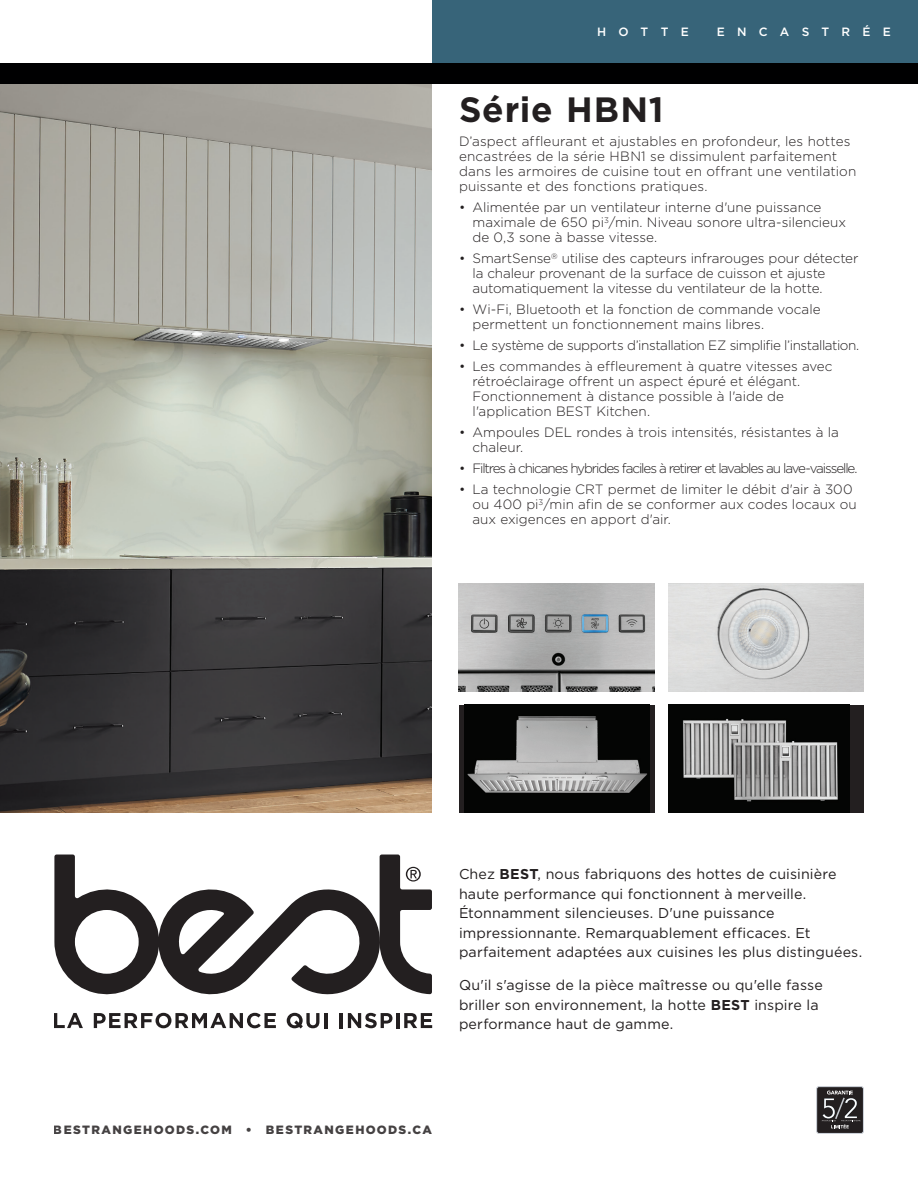
<style>
.page{position:relative;width:918px;height:1188px;background:#fff}
.page>*{position:absolute;margin:0;border:0;box-sizing:border-box;transform-origin:0 0}
.t1{font:700 35.1px "Gotham";letter-spacing:.025em;color:#231f20}
.Spec_Number___Mod_Date{font:14.25px/19.5px "Gotham";letter-spacing:.01em;color:#231f20}
.spec_features{font:300 13.5px/15px "Gotham";color:#231f20}
.spec_features-2{font:300 13.5px "Gotham";letter-spacing:-.085em;color:#231f20}
.spec_features-3{font:300 13.5px "Gotham";letter-spacing:-.03em;color:#231f20}
.t2{font:900 12px "Gotham";letter-spacing:.11em;color:#231f20}
.spec_body_back_pg{font:500 12px "Gotham";letter-spacing:1.025em;color:#fff}
.s1{font-weight:700}
</style>
<div class="page">
<div style="left:668px;top:705px;width:196px;height:108px;background:#231f20"></div>
<img style="left:668px;top:705px;width:181px;height:108px">
<div style="left:459px;top:705px;width:196px;height:108px;background:#231f20"></div>
<img style="left:464px;top:705px;width:185px;height:108px">
<img style="left:0;top:84px;width:432px;height:729px">
<img style="left:459px;top:583px;width:196px;height:108px">
<img style="left:668px;top:583px;width:196px;height:108px">
<div style="left:0;top:63px;width:918px;height:21px;background:#000001"></div>
<div style="left:432px;top:0;width:486px;height:63px;background:#376479"></div>
<svg style="left:816px;top:1086px;width:48px;height:48px;background:#4c4a4b"></svg>
<svg style="left:54px;top:855px;width:378px;height:140px"></svg>
<svg style="left:54px;top:1013px;width:29px;height:15px"></svg>
<svg style="left:94px;top:1013px;width:182px;height:15px"></svg>
<svg style="left:287px;top:1013px;width:32px;height:16px"></svg>
<hr style="left:324px;top:1013px;width:3px;height:15px;background:#231f20">
<hr style="left:340px;top:1013px;width:3px;height:15px;background:#231f20">
<svg style="left:348px;top:1013px;width:44px;height:15px"></svg>
<hr style="left:396px;top:1013px;width:3px;height:15px;background:#231f20">
<svg style="left:404px;top:1013px;width:28px;height:15px"></svg>
<p class="spec_body_back_pg" style="left:597px;top:25px;width:93px">HOTTE</p>
<p class="spec_body_back_pg" style="left:717px;top:25px;width:176px">ENCASTRÉE</p>
<h1 class="t1" style="left:459px;top:89px;width:206px">Série HBN1</h1>
<p class="spec_features" style="left:459px;top:134px;width:399px">D’aspect affleurant et ajustables en profondeur, les hottes encastrées de la série HBN1 se dissimulent parfaitement dans les armoires de cuisine tout en offrant une ventilation puissante et des fonctions pratiques.</p>
<p class="spec_features" style="left:472px;top:200px;width:375px;text-indent:-14px">• Alimentée par un ventilateur interne d'une puissance maximale de 650 pi<sup>3</sup>/min. Niveau sonore ultra-silencieux de 0,3 sone à basse vitesse.</p>
<p class="spec_features" style="left:472px;top:251px;width:387px;text-indent:-14px">• SmartSense<sup>®</sup> utilise des capteurs infrarouges pour détecter la chaleur provenant de la surface de cuisson et ajuste automatiquement la vitesse du ventilateur de la hotte.</p>
<p class="spec_features" style="left:472px;top:302px;width:350px;text-indent:-14px">• Wi-Fi, Bluetooth et la fonction de commande vocale permettent un fonctionnement mains libres.</p>
<p class="spec_features-3" style="left:459px;top:338px;width:402px">• Le système de supports d’installation EZ simplifie l’installation.</p>
<p class="spec_features" style="left:472px;top:359px;width:362px;text-indent:-14px">• Les commandes à effleurement à quatre vitesses avec rétroéclairage offrent un aspect épuré et élégant.<br>Fonctionnement à distance possible à l'aide de l'application BEST Kitchen.</p>
<p class="spec_features" style="left:472px;top:425px;width:368px;text-indent:-14px">• Ampoules DEL rondes à trois intensités, résistantes à la chaleur.</p>
<p class="spec_features-2" style="left:459px;top:461px;width:400px">• Filtres à chicanes hybrides faciles à retirer et lavables au lave-vaisselle.</p>
<p class="spec_features" style="left:472px;top:482px;width:386px;text-indent:-14px">• La technologie CRT permet de limiter le débit d'air à 300 ou 400 pi<sup>3</sup>/min afin de se conformer aux codes locaux ou aux exigences en apport d'air.</p>
<p class="Spec_Number___Mod_Date" style="left:459px;top:864px;width:405px">Chez <span class="s1">BEST</span>, nous fabriquons des hottes de cuisinière haute performance qui fonctionnent à merveille.<br>Étonnamment silencieuses. D'une puissance impressionnante. Remarquablement efficaces. Et parfaitement adaptées aux cuisines les plus distinguées.</p>
<p class="Spec_Number___Mod_Date" style="left:459px;top:975px;width:365px">Qu'il s'agisse de la pièce maîtresse ou qu'elle fasse briller son environnement, la hotte <span class="s1">BEST</span> inspire la performance haut de gamme.</p>
<p class="t2" style="left:54px;top:1123px;width:380px">BESTRANGEHOODS.COM • BESTRANGEHOODS.CA</p>
</div>
